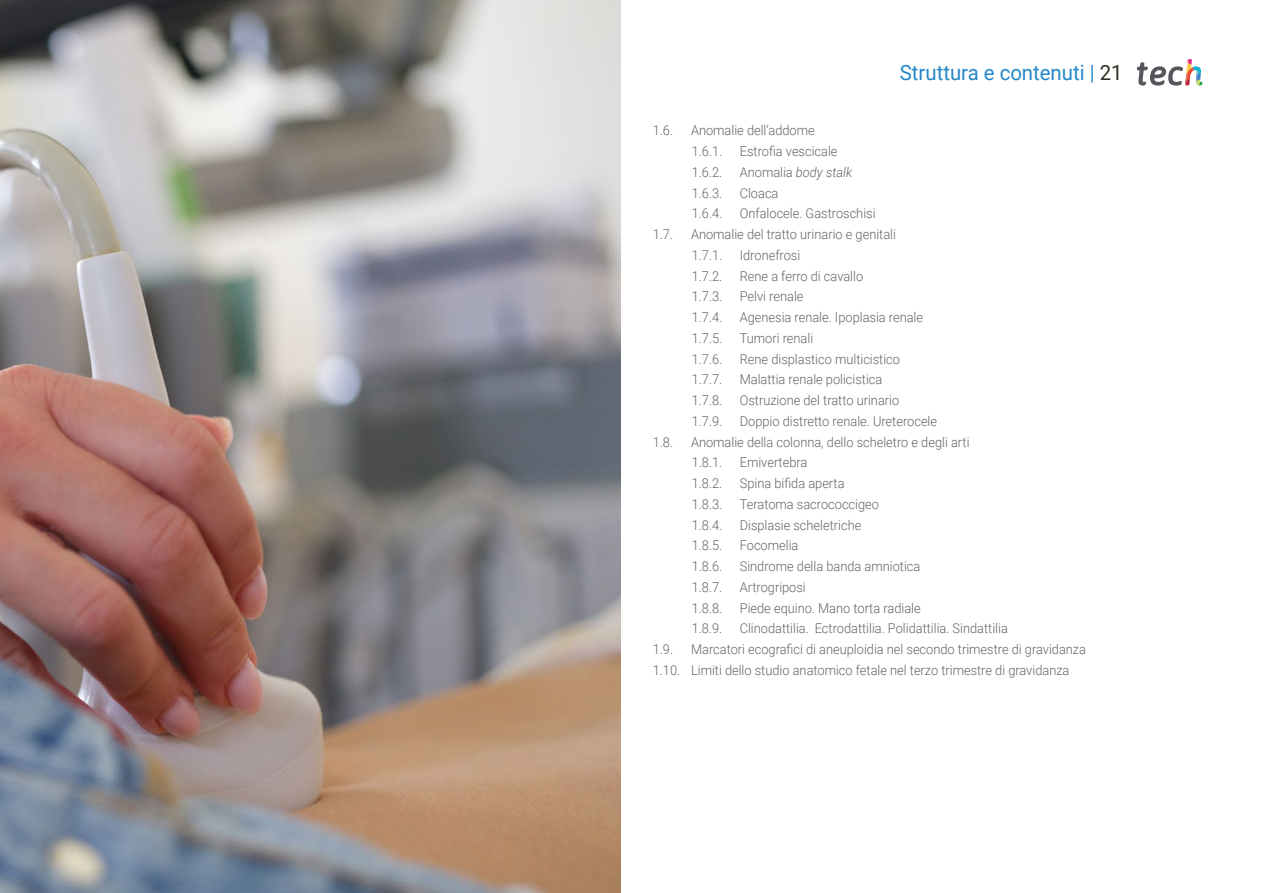
<style>
.page{position:relative;width:1263px;height:893px;background:#fff}
.page>*{position:absolute;margin:0;border:0;box-sizing:border-box;transform-origin:0 0}
.t1{font:21px "Roboto";color:#2488c9}
.t2{font:300 13.5px/20.7px "Roboto";color:#61646a;scale:.95 1}
.t3{font:italic 300 13.5px "Roboto";color:#61646a;scale:.95 1}
.s1{font-style:normal}
.s2{color:#312e20}
</style>
<div class="page">
<img style="left:0;top:0;width:621px;height:893px">
<svg style="left:1137px;top:59px;width:65px;height:27px"></svg>
<p class="t2" style="left:653px;top:120px;width:23px">1.6.</p>
<p class="t2" style="left:691px;top:120px;width:132px">Anomalie dell’addome<br>1.6.1.</p>
<p class="t2" style="left:740px;top:141px;width:104px">Estrofia vescicale</p>
<p class="t2" style="left:692px;top:161px;width:34px">1.6.2.</p>
<p class="t3" style="left:740px;top:163px;width:120px"><span class="s1">Anomalia</span> body stalk</p>
<p class="t2" style="left:692px;top:182px;width:34px">1.6.3.</p>
<p class="t2" style="left:740px;top:182px;width:42px">Cloaca</p>
<p class="t2" style="left:692px;top:203px;width:34px">1.6.4.</p>
<p class="t2" style="left:740px;top:203px;width:144px">Onfalocele. Gastroschisi</p>
<h1 class="t1" style="left:900px;top:57px;width:224px">Struttura e contenuti | <span class="s2">21</span></h1>
<p class="t2" style="left:653px;top:224px;width:23px">1.7.</p>
<p class="t2" style="left:691px;top:224px;width:217px">Anomalie del tratto urinario e genitali<br>1.7.1.</p>
<p class="t2" style="left:740px;top:244px;width:65px">Idronefrosi</p>
<p class="t2" style="left:692px;top:265px;width:34px">1.7.2.</p>
<p class="t2" style="left:740px;top:265px;width:131px">Rene a ferro di cavallo</p>
<p class="t2" style="left:692px;top:286px;width:34px">1.7.3.</p>
<p class="t2" style="left:740px;top:286px;width:69px">Pelvi renale</p>
<p class="t2" style="left:692px;top:307px;width:34px">1.7.4.</p>
<p class="t2" style="left:740px;top:307px;width:195px">Agenesia renale. Ipoplasia renale</p>
<p class="t2" style="left:692px;top:327px;width:34px">1.7.5.</p>
<p class="t2" style="left:740px;top:327px;width:79px">Tumori renali</p>
<p class="t2" style="left:692px;top:348px;width:34px">1.7.6.</p>
<p class="t2" style="left:740px;top:348px;width:170px">Rene displastico multicistico</p>
<p class="t2" style="left:692px;top:369px;width:34px">1.7.7.</p>
<p class="t2" style="left:740px;top:369px;width:152px">Malattia renale policistica</p>
<p class="t2" style="left:692px;top:390px;width:34px">1.7.8.</p>
<p class="t2" style="left:740px;top:390px;width:169px">Ostruzione del tratto urinario</p>
<p class="t2" style="left:692px;top:410px;width:34px">1.7.9.</p>
<p class="t2" style="left:740px;top:410px;width:209px">Doppio distretto renale. Ureterocele</p>
<p class="t2" style="left:653px;top:431px;width:23px">1.8.</p>
<p class="t2" style="left:691px;top:431px;width:295px">Anomalie della colonna, dello scheletro e degli arti<br>1.8.1.</p>
<p class="t2" style="left:740px;top:452px;width:73px">Emivertebra</p>
<p class="t2" style="left:692px;top:473px;width:34px">1.8.2.</p>
<p class="t2" style="left:740px;top:473px;width:112px">Spina bifida aperta</p>
<p class="t2" style="left:692px;top:493px;width:34px">1.8.3.</p>
<p class="t2" style="left:740px;top:493px;width:148px">Teratoma sacrococcigeo</p>
<p class="t2" style="left:692px;top:514px;width:34px">1.8.4.</p>
<p class="t2" style="left:740px;top:514px;width:129px">Displasie scheletriche</p>
<p class="t2" style="left:692px;top:535px;width:34px">1.8.5.</p>
<p class="t2" style="left:740px;top:535px;width:63px">Focomelia</p>
<p class="t2" style="left:692px;top:556px;width:34px">1.8.6.</p>
<p class="t2" style="left:740px;top:556px;width:192px">Sindrome della banda amniotica</p>
<p class="t2" style="left:692px;top:576px;width:34px">1.8.7.</p>
<p class="t2" style="left:740px;top:576px;width:71px">Artrogriposi</p>
<p class="t2" style="left:692px;top:597px;width:34px">1.8.8.</p>
<p class="t2" style="left:740px;top:597px;width:192px">Piede equino. Mano torta radiale</p>
<p class="t2" style="left:692px;top:618px;width:34px">1.8.9.</p>
<p class="t2" style="left:740px;top:618px;width:284px">Clinodattilia. Ectrodattilia. Polidattilia. Sindattilia</p>
<p class="t2" style="left:653px;top:639px;width:458px;text-indent:38px">Marcatori ecografici di aneuploidia nel secondo trimestre di gravidanza<br>1.10. Limiti dello studio anatomico fetale nel terzo trimestre di gravidanza</p>
<p class="t2" style="left:653px;top:639px;width:23px">1.9.</p>
</div>
